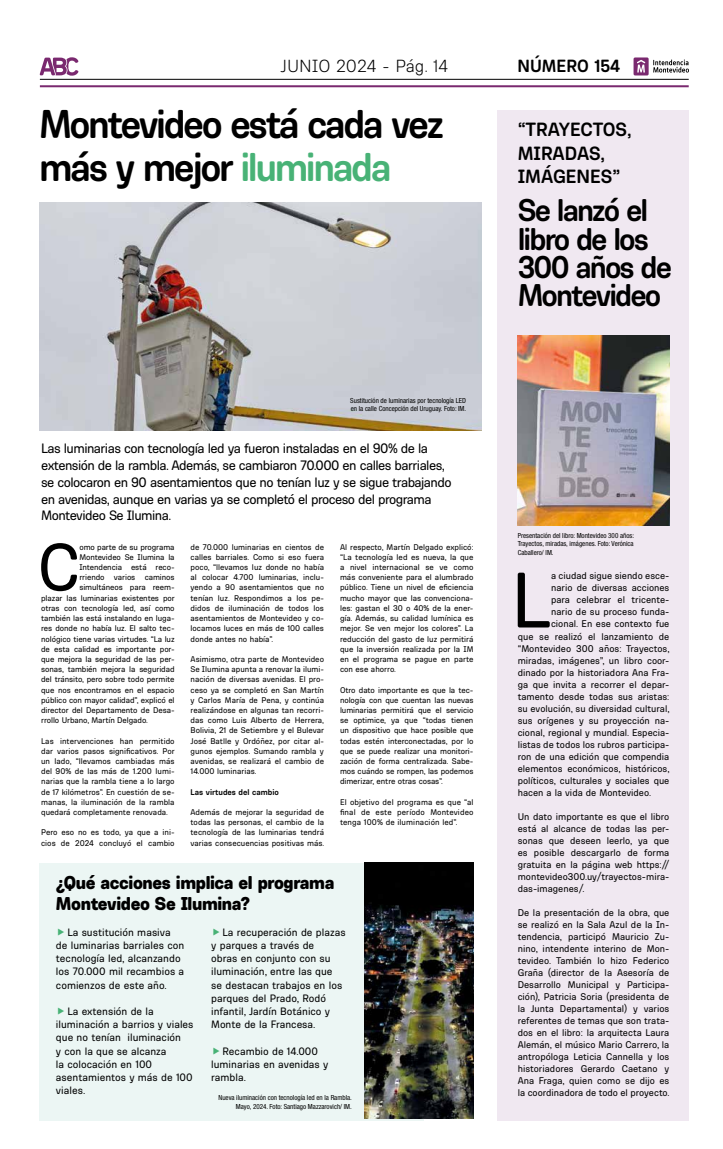
<style>
.page{position:relative;width:723px;height:1149px;background:#fff}
.page>*{position:absolute;margin:0;border:0;box-sizing:border-box;transform-origin:0 0}
.t1{font:80.6px "Ciudadana";color:#000}
.t2{font:68.5px "Ciudadana";color:#000}
.t3{font:700 41px/43px "Ciudadana";letter-spacing:-.06em;color:#000}
.t4{font:700 32.1px/28.2px "Ciudadana";letter-spacing:-.06em;color:#000}
.t5{font:700 19.5px/23.4px "Ciudadana";color:#000}
.t6{font:900 18.8px/20.3px "Ciudadana";letter-spacing:-.02em;color:#000}
.t7{font:300 18px "Ciudadana";color:#000}
.t8{font:700 18px "Ciudadana";color:#000}
.t9{font:14px/16.8px "Ciudadana";letter-spacing:-.04em;color:#000}
.t10{font:11px/13.2px "Ciudadana";color:#000}
.t11{font:10px/12px "Ciudadana";color:#000;text-align:justify}
.t12{font:8.5px/10.2px "Ciudadana";letter-spacing:-.01em;color:#000;text-align:justify}
.t13{font:700 8.5px "Ciudadana";color:#000}
.t14{font:condensed 7px/8.4px "Helvetica Neue LT Std";color:#000;text-align:justify}
.s1{color:#48b276}
</style>
<div class="page">
<hr style="left:40px;top:79px;width:649px;height:1px;background:#000">
<hr style="left:40px;top:85px;width:649px;height:2px;background:#7a296f">
<svg style="left:40px;top:57px;width:39px;height:19px"></svg>
<svg style="left:633px;top:57px;width:56px;height:18px"></svg>
<img style="left:40px;top:202px;width:441px;height:228px">
<div style="left:39px;top:862px;width:384px;height:258px;background:#ecf6f4"></div>
<div style="left:497px;top:110px;width:192px;height:1010px;background:#f0e8f1"></div>
<img style="left:518px;top:335px;width:151px;height:190px">
<img style="left:365px;top:862px;width:108px;height:256px">
<h3 class="t7" style="left:280px;top:56px;width:169px">JUNIO 2024 - Pág. 14</h3>
<h3 class="t8" style="left:517px;top:55px;width:104px">NÚMERO 154</h3>
<h3 class="t3" style="left:39px;top:102px;width:406px">Montevideo está cada vez más y mejor <span class="s1">iluminada</span></h3>
<p class="t14" style="left:350px;top:396px;width:117px">Sustitución de luminarias por tecnología LED en la calle Concepción del Uruguay. Foto: IM.</p>
<p class="t9" style="left:41px;top:439px;width:412px">Las luminarias con tecnología led ya fueron instaladas en el 90% de la extensión de la rambla. Además, se cambiaron 70.000 en calles barriales, se colocaron en 90 asentamientos que no tenían luz y se sigue trabajando en avenidas, aunque en varias ya se completó el proceso del programa Montevideo Se Ilumina.</p>
<p class="t12" style="left:191px;top:541px;width:135px">de 70.000 luminarias en cientos de calles barriales. Como si eso fuera poco, “llevamos luz donde no había al colocar 4.700 luminarias, inclu&shy;yendo a 90 asentamientos que no tenían luz. Respondimos a los pe&shy;didos de iluminación de todos los asentamientos de Montevideo y co&shy;locamos luces en más de 100 calles donde antes no había”.</p>
<p class="t12" style="left:191px;top:653px;width:135px">Asimismo, otra parte de Montevideo Se Ilumina apunta a renovar la ilumi&shy;nación de diversas avenidas. El pro&shy;ceso ya se completó en San Martín y Carlos María de Pena, y continúa realizándose en algunas tan recorri&shy;das como Luis Alberto de Herrera, Bolivia, 21 de Setiembre y el Bulevar José Batlle y Ordóñez, por citar al&shy;gunos ejemplos. Sumando rambla y avenidas, se realizará el cambio de 14.000 luminarias.</p>
<p class="t13" style="left:191px;top:786px;width:90px">Las virtudes del cambio</p>
<p class="t12" style="left:191px;top:806px;width:135px">Además de mejorar la seguridad de todas las personas, el cambio de la tecnología de las luminarias tendrá varias consecuencias positivas más.</p>
<h2 class="t2" style="left:38px;top:526px;width:44px">C</h2>
<p class="t12" style="left:79px;top:541px;width:97px">omo parte de su programa</p>
<p class="t12" style="left:340px;top:541px;width:135px">Al respecto, Martín Delgado explicó: “La tecnología led es nueva, la que a nivel internacional se ve como más conveniente para el alumbrado público. Tiene un nivel de eficiencia mucho mayor que las convenciona&shy;les: gastan el 30 o 40% de la ener&shy;gía. Además, su calidad lumínica es mejor. Se ven mejor los colores”. La reducción del gasto de luz permitirá que la inversión realizada por la IM en el programa se pague en parte con ese ahorro.</p>
<p class="t12" style="left:340px;top:684px;width:135px">Otro dato importante es que la tec&shy;nología con que cuentan las nuevas luminarias permitirá que el servicio se optimice, ya que “todas tienen un dispositivo que hace posible que todas estén interconectadas, por lo que se puede realizar una monitori&shy;zación de forma centralizada. Sabe&shy;mos cuándo se rompen, las podemos dimerizar, entre otras cosas”.</p>
<p class="t12" style="left:340px;top:796px;width:135px">El objetivo del programa es que “al final de este período Montevideo tenga 100% de iluminación led”.</p>
<p class="t12" style="left:79px;top:551px;width:97px">Montevideo Se Ilumina la</p>
<p class="t12" style="left:79px;top:561px;width:97px">Intendencia está reco-</p>
<p class="t12" style="left:79px;top:572px;width:97px">rriendo varios caminos</p>
<p class="t12" style="left:79px;top:582px;width:97px">simultáneos para reem-</p>
<p class="t12" style="left:41px;top:592px;width:135px">plazar las luminarias existentes por</p>
<p class="t12" style="left:41px;top:602px;width:135px">otras con tecnología led, así como</p>
<p class="t12" style="left:41px;top:612px;width:135px">también las está instalando en luga-</p>
<p class="t12" style="left:41px;top:623px;width:135px">res donde no había luz. El salto tec-</p>
<p class="t12" style="left:41px;top:633px;width:135px">nológico tiene varias virtudes. “La luz</p>
<p class="t12" style="left:41px;top:643px;width:135px">de esta calidad es importante por-</p>
<p class="t12" style="left:41px;top:653px;width:135px">que mejora la seguridad de las per-</p>
<p class="t12" style="left:41px;top:663px;width:135px">sonas, también mejora la seguridad</p>
<p class="t12" style="left:41px;top:674px;width:135px">del tránsito, pero sobre todo permite</p>
<p class="t12" style="left:41px;top:684px;width:135px">que nos encontramos en el espacio</p>
<p class="t12" style="left:41px;top:694px;width:135px">público con mayor calidad”, explicó el</p>
<p class="t12" style="left:41px;top:704px;width:135px">director del Departamento de Desa-</p>
<p class="t12" style="left:41px;top:714px;width:108px">rrollo Urbano, Martín Delgado.</p>
<p class="t12" style="left:41px;top:735px;width:135px">Las intervenciones han permitido dar varios pasos significativos. Por un lado, “llevamos cambiadas más del 90% de las más de 1.200 lumi&shy;narias que la rambla tiene a lo largo de 17 kilómetros”. En cuestión de se&shy;manas, la iluminación de la rambla quedará completamente renovada.</p>
<p class="t12" style="left:41px;top:827px;width:135px">Pero eso no es todo, ya que a ini&shy;cios de 2024 concluyó el cambio</p>
<h3 class="t6" style="left:56px;top:872px;width:280px">¿Qué acciones implica el programa<br>Montevideo Se Ilumina?</h3>
<p class="t10" style="left:56px;top:924px;width:130px;text-indent:11px">La sustitución masiva de luminarias barriales con tecnología led, alcanzando los 70.000 mil recambios a comienzos de este año.</p>
<p class="t10" style="left:56px;top:1004px;width:139px;text-indent:11px">La extensión de la iluminación a barrios y viales que no tenían iluminación<br>y con la que se alcanza<br>la colocación en 100 asentamientos y más de 100 viales.</p>
<p class="t10" style="left:211px;top:924px;width:136px;text-indent:11px">La recuperación de plazas y parques a través de<br>obras en conjunto con su iluminación, entre las que se destacan trabajos en los parques del Prado, Rodó infantil, Jardín Botánico y<br>Monte de la Francesa.</p>
<p class="t10" style="left:211px;top:1043px;width:119px;text-indent:11px">Recambio de 14.000 luminarias en avenidas y rambla.</p>
<p class="t14" style="left:218px;top:1092px;width:135px;text-align:right">Nueva iluminación con tecnología led en la Rambla.<br>Mayo, 2024. Foto: Santiago Mazzarovich/ IM.</p>
<h3 class="t5" style="left:518px;top:117px;width:115px">“TRAYECTOS,<br>MIRADAS,<br>IMÁGENES”</h3>
<h3 class="t4" style="left:518px;top:195px;width:156px">Se lanzó el libro de los<br>300 años de<br>Montevideo</h3>
<p class="t14" style="left:518px;top:531px;width:118px">Presentación del libro: Montevideo 300 años:<br>Trayectos, miradas, imágenes. Foto: Verónica Caballero/ IM.</p>
<h1 class="t1" style="left:511px;top:552px;width:42px">L</h1>
<p class="t11" style="left:551px;top:569px;width:120px">a ciudad sigue siendo esce-</p>
<p class="t11" style="left:551px;top:581px;width:120px">nario de diversas acciones</p>
<p class="t11" style="left:551px;top:593px;width:120px">para celebrar el tricente-</p>
<p class="t11" style="left:551px;top:605px;width:120px">nario de su proceso funda-</p>
<p class="t11" style="left:551px;top:617px;width:120px">cional. En ese contexto fue</p>
<p class="t11" style="left:518px;top:629px;width:153px">que se realizó el lanzamiento de</p>
<p class="t11" style="left:518px;top:641px;width:153px">“Montevideo 300 años: Trayectos,</p>
<p class="t11" style="left:518px;top:653px;width:153px">miradas, imágenes”, un libro coor-</p>
<p class="t11" style="left:518px;top:665px;width:153px">dinado por la historiadora Ana Fra-</p>
<p class="t11" style="left:518px;top:677px;width:153px">ga que invita a recorrer el depar-</p>
<p class="t11" style="left:518px;top:689px;width:153px">tamento desde todas sus aristas:</p>
<p class="t11" style="left:518px;top:701px;width:153px">su evolución, su diversidad cultural,</p>
<p class="t11" style="left:518px;top:713px;width:153px">sus orígenes y su proyección na-</p>
<p class="t11" style="left:518px;top:725px;width:153px">cional, regional y mundial. Especia-</p>
<p class="t11" style="left:518px;top:737px;width:153px">listas de todos los rubros participa-</p>
<p class="t11" style="left:518px;top:749px;width:153px">ron de una edición que compendia</p>
<p class="t11" style="left:518px;top:761px;width:153px">elementos económicos, históricos,</p>
<p class="t11" style="left:518px;top:773px;width:153px">políticos, culturales y sociales que</p>
<p class="t11" style="left:518px;top:785px;width:135px">hacen a la vida de Montevideo.</p>
<p class="t11" style="left:518px;top:809px;width:153px">Un dato importante es que el libro está al alcance de todas las per&shy;sonas que deseen leerlo, ya que es posible descargarlo de forma gratuita en la página web https:// montevideo300.uy/trayectos-mira&shy;das-imagenes/.</p>
<p class="t11" style="left:518px;top:905px;width:153px">De la presentación de la obra, que se realizó en la Sala Azul de la In&shy;tendencia, participó Mauricio Zu&shy;nino, intendente interino de Mon&shy;tevideo. También lo hizo Federico Graña (director de la Asesoría de Desarrollo Municipal y Participa&shy;ción), Patricia Soria (presidenta de la Junta Departamental) y varios referentes de temas que son trata&shy;dos en el libro: la arquitecta Laura Alemán, el músico Mario Carrero, la antropóloga Leticia Cannella y los historiadores Gerardo Caetano y Ana Fraga, quien como se dijo es la coordinadora de todo el proyecto.</p>
</div>
